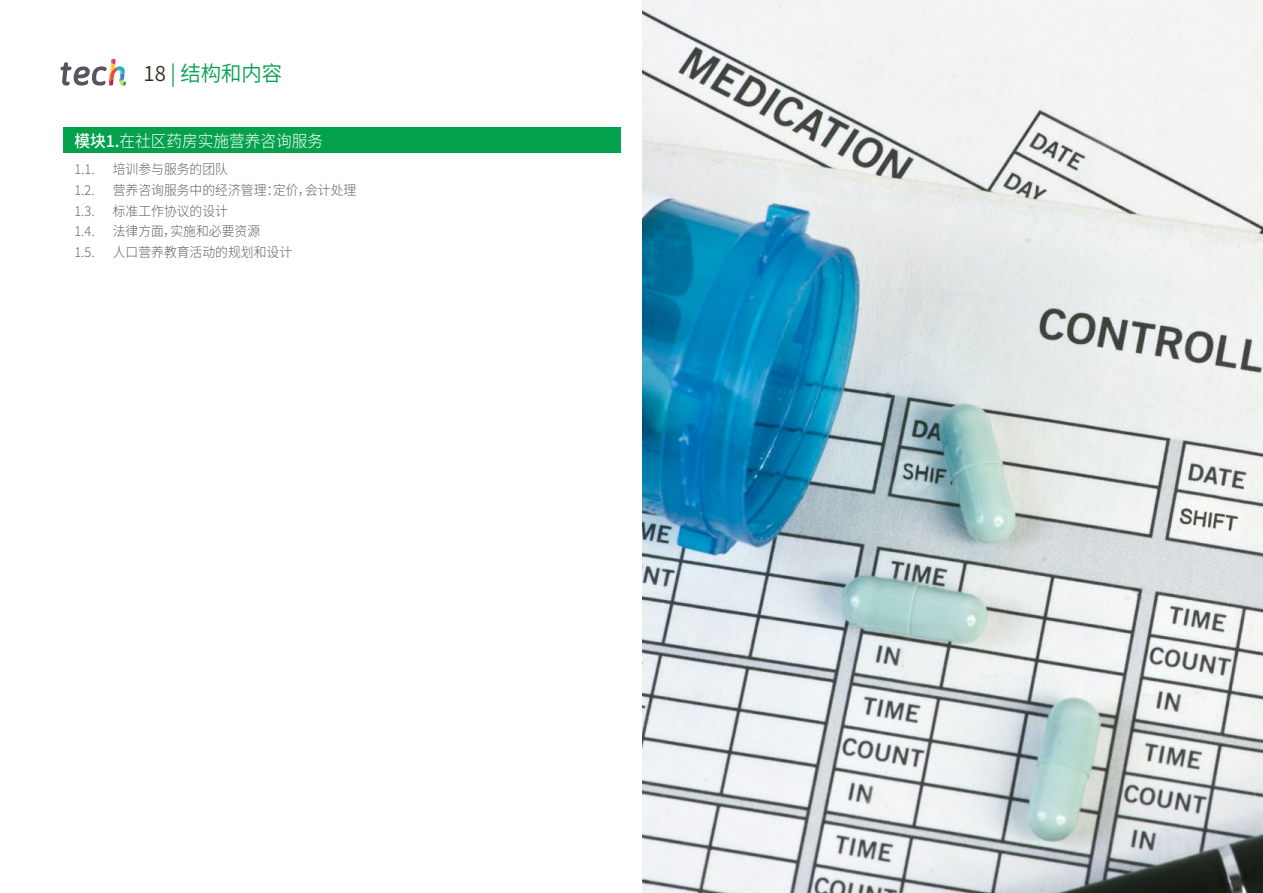
<style>
.page{position:relative;width:1263px;height:893px;background:#fff}
.page>*{position:absolute;margin:0;border:0;box-sizing:border-box;transform-origin:0 0}
.t1{font:21px "Source Han Sans CN";color:#04a14d}
.t2{font:300 16.5px "Source Han Sans CN";color:#fff;scale:.95 1}
.t3{font:300 13.5px "Source Han Sans CN";color:#61646a;scale:.95 1}
.s1{color:#312e20}
.s2{font-weight:500}
</style>
<div class="page">
<div style="left:63px;top:128px;width:558px;height:25px;background:#04a14d"></div>
<img style="left:642px;top:0;width:621px;height:893px">
<svg style="left:61px;top:59px;width:65px;height:27px"></svg>
<h1 class="t1" style="left:144px;top:61px;width:140px"><span class="s1">18</span> | 结构和内容</h1>
<p class="t2" style="left:74px;top:132px;width:263px"><span class="s2">模块1.</span>在社区药房实施营养咨询服务</p>
<p class="t3" style="left:74px;top:162px;width:23px">1.1.</p>
<p class="t3" style="left:113px;top:162px;width:123px">培训参与服务的团队</p>
<p class="t3" style="left:74px;top:182px;width:23px">1.2.</p>
<p class="t3" style="left:113px;top:182px;width:258px">营养咨询服务中的经济管理：定价，会计处理</p>
<p class="t3" style="left:74px;top:203px;width:23px">1.3.</p>
<p class="t3" style="left:113px;top:203px;width:123px">标准工作协议的设计</p>
<p class="t3" style="left:74px;top:224px;width:23px">1.4.</p>
<p class="t3" style="left:113px;top:224px;width:157px">法律方面，实施和必要资源</p>
<p class="t3" style="left:74px;top:245px;width:23px">1.5.</p>
<p class="t3" style="left:113px;top:245px;width:191px">人口营养教育活动的规划和设计</p>
</div>
